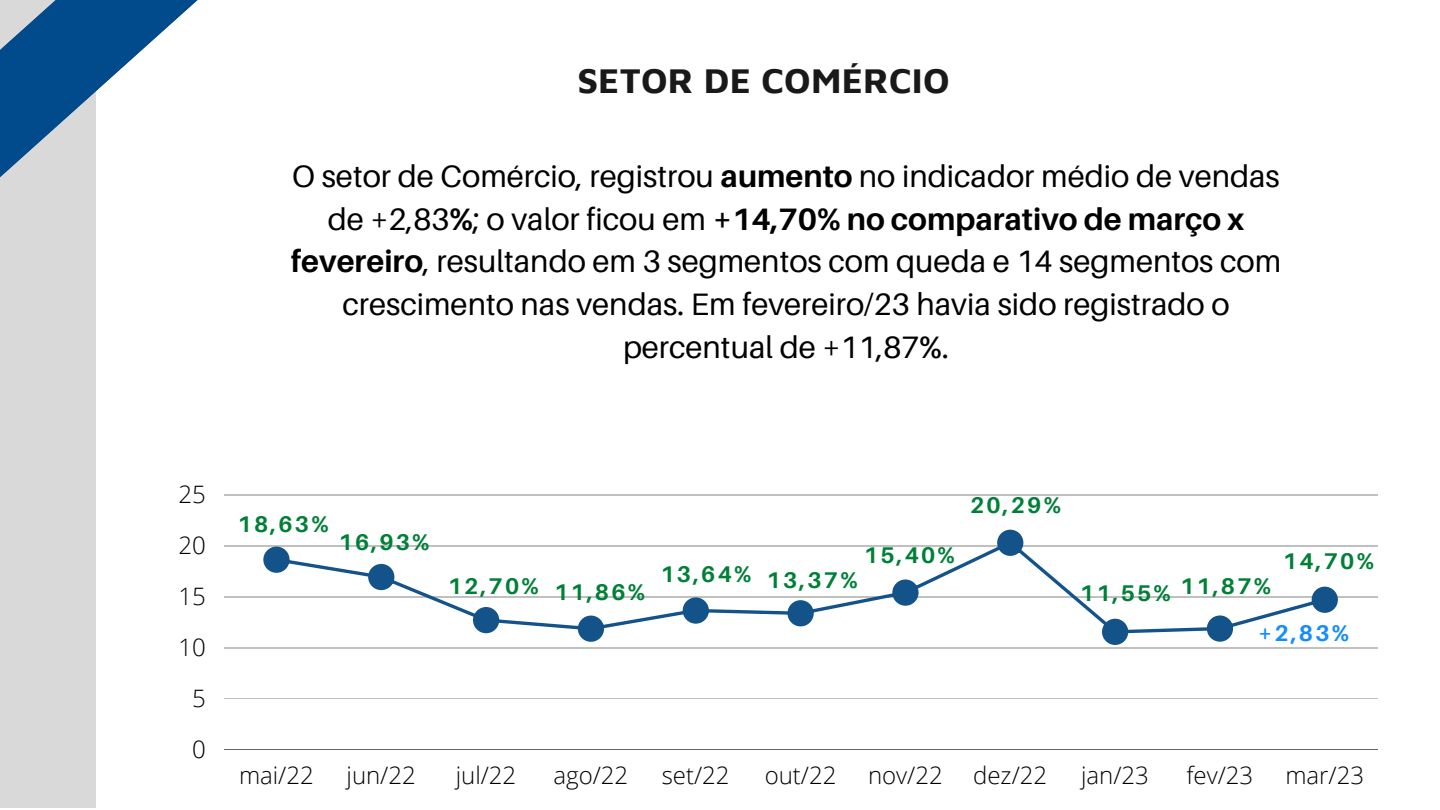
<style>
.page{position:relative;width:1440px;height:810px;background:#fff}
.page>*{position:absolute;margin:0;border:0;box-sizing:border-box;transform-origin:0 0}
.t1{font:700 36px "Maven Pro";letter-spacing:.005em;color:#191919}
.t2{font:31px/42.8px "Aileron";color:#000;text-align:center}
.t3{font:300 24px "Open Sans";color:#000}
.t4{font:700 22.7px "Aileron";letter-spacing:.1em;color:#008037}
.t5{font:700 22.7px "Aileron";color:#138dfd}
.s1{font-weight:700}
</style>
<div class="page">
<div style="left:0;top:0;width:96px;height:808px;background:#d9d9d9"></div>
<svg style="left:0;top:0;width:198px;height:177px"></svg>
<hr style="left:224px;top:494px;width:1153px;height:1px;background:#000">
<hr style="left:224px;top:545px;width:1153px;height:1px;background:#000">
<hr style="left:224px;top:596px;width:1153px;height:1px;background:#000">
<hr style="left:224px;top:647px;width:1153px;height:1px;background:#000">
<hr style="left:224px;top:698px;width:1153px;height:1px;background:#000">
<hr style="left:224px;top:749px;width:1153px;height:1px;background:#000">
<svg style="left:263px;top:530px;width:1075px;height:115px"></svg>
<p class="t1" style="left:577px;top:59px;width:374px">SETOR DE COMÉRCIO</p>
<p class="t2" style="left:291px;top:154px;width:992px">O setor de Comércio, registrou <span class="s1">aumento</span> no indicador médio de vendas de +2,83<span class="s1">%</span>; o valor ficou em <span class="s1">+14,70% no comparativo de março x fevereiro</span>, resultando em 3 segmentos com queda e 14 segmentos com crescimento nas vendas. Em fevereiro/23 havia sido registrado o percentual de +11,87%.</p>
<p class="t3" style="left:178px;top:477px;width:29px">25</p>
<p class="t3" style="left:178px;top:528px;width:29px">20</p>
<p class="t3" style="left:178px;top:579px;width:29px">15</p>
<p class="t3" style="left:178px;top:630px;width:29px">10</p>
<p class="t3" style="left:192px;top:681px;width:15px">5</p>
<p class="t3" style="left:192px;top:732px;width:15px">0</p>
<p class="t4" style="left:238px;top:509px;width:93px">18,63%</p>
<p class="t4" style="left:339px;top:528px;width:93px">16,93%</p>
<p class="t4" style="left:448px;top:572px;width:93px">12,70%</p>
<p class="t4" style="left:554px;top:578px;width:93px">11,86%</p>
<p class="t4" style="left:660px;top:560px;width:93px">13,64%</p>
<p class="t4" style="left:767px;top:566px;width:93px">13,37%</p>
<p class="t4" style="left:864px;top:541px;width:93px">15,40%</p>
<p class="t4" style="left:970px;top:491px;width:93px">20,29%</p>
<p class="t4" style="left:1080px;top:579px;width:93px">11,55%</p>
<p class="t4" style="left:1180px;top:572px;width:93px">11,87%</p>
<p class="t4" style="left:1283px;top:547px;width:93px">14,70%</p>
<p class="t5" style="left:1258px;top:619px;width:93px">+2,83%</p>
<p class="t3" style="left:239px;top:758px;width:76px">mai/22</p>
<p class="t3" style="left:347px;top:758px;width:71px">jun/22</p>
<p class="t3" style="left:456px;top:758px;width:62px">jul/22</p>
<p class="t3" style="left:553px;top:758px;width:76px">ago/22</p>
<p class="t3" style="left:662px;top:758px;width:69px">set/22</p>
<p class="t3" style="left:765px;top:758px;width:73px">out/22</p>
<p class="t3" style="left:868px;top:758px;width:76px">nov/22</p>
<p class="t3" style="left:973px;top:758px;width:75px">dez/22</p>
<p class="t3" style="left:1081px;top:758px;width:69px">jan/23</p>
<p class="t3" style="left:1186px;top:758px;width:68px">fev/23</p>
<p class="t3" style="left:1285px;top:758px;width:80px">mar/23</p>
</div>
